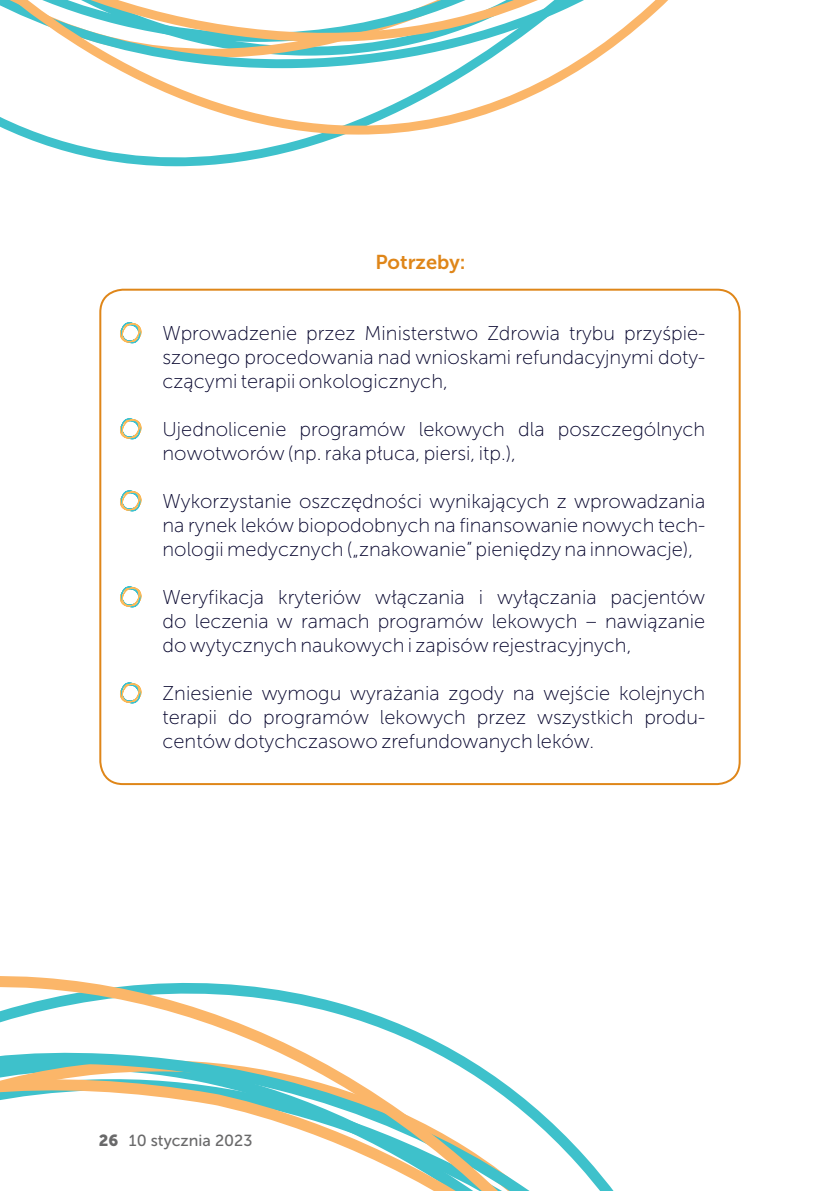
<style>
.page{position:relative;width:840px;height:1191px;background:#fff}
.page>*{position:absolute;margin:0;border:0;box-sizing:border-box;transform-origin:0 0}
.t1{font:20px/24px "Museo Sans 100";color:#02002a;text-align:justify}
.t2{font:20px "Museo Sans";color:#df8619}
.t3{font:16px "Museo Sans 500";color:#69696a}
.s1{font-family:"Museo Sans";font-weight:700}
</style>
<div class="page">
<div style="left:99px;top:289px;width:641px;height:496px;border:2px solid #df8619;border-radius:23px"></div>
<svg style="left:552px;top:1123px;width:62px;height:68px"></svg>
<svg style="left:515px;top:1091px;width:37px;height:100px"></svg>
<svg style="left:0;top:976px;width:515px;height:215px"></svg>
<svg style="left:120px;top:322px;width:22px;height:21px"></svg>
<svg style="left:120px;top:418px;width:22px;height:21px"></svg>
<svg style="left:120px;top:490px;width:22px;height:21px"></svg>
<svg style="left:120px;top:586px;width:22px;height:21px"></svg>
<svg style="left:120px;top:682px;width:22px;height:21px"></svg>
<svg style="left:19px;top:135px;width:324px;height:31px"></svg>
<svg style="left:0;top:0;width:668px;height:135px"></svg>
<p class="t2" style="left:375px;top:254px;width:92px">Potrzeby:</p>
<p class="t1" style="left:162px;top:322px;width:544px">Wprowadzenie przez Ministerstwo Zdrowia trybu przyśpie&shy;szonego procedowania nad wnioskami refundacyjnymi doty&shy;czącymi terapii onkologicznych,</p>
<p class="t1" style="left:162px;top:418px;width:544px">Ujednolicenie programów lekowych dla poszczególnych nowotworów (np. raka płuca, piersi, itp.),</p>
<p class="t1" style="left:162px;top:490px;width:544px">Wykorzystanie oszczędności wynikających z wprowadzania na rynek leków biopodobnych na finansowanie nowych tech&shy;nologii medycznych („znakowanie” pieniędzy na innowacje),</p>
<p class="t1" style="left:162px;top:586px;width:544px">Weryfikacja kryteriów włączania i wyłączania pacjentów do leczenia w ramach programów lekowych – nawiązanie do wytycznych naukowych i zapisów rejestracyjnych,</p>
<p class="t1" style="left:162px;top:682px;width:544px">Zniesienie wymogu wyrażania zgody na wejście kolejnych terapii do programów lekowych przez wszystkich produ&shy;centów dotychczasowo zrefundowanych leków.</p>
<p class="t3" style="left:99px;top:1134px;width:155px"><span class="s1">26</span> 10 stycznia 2023</p>
</div>
